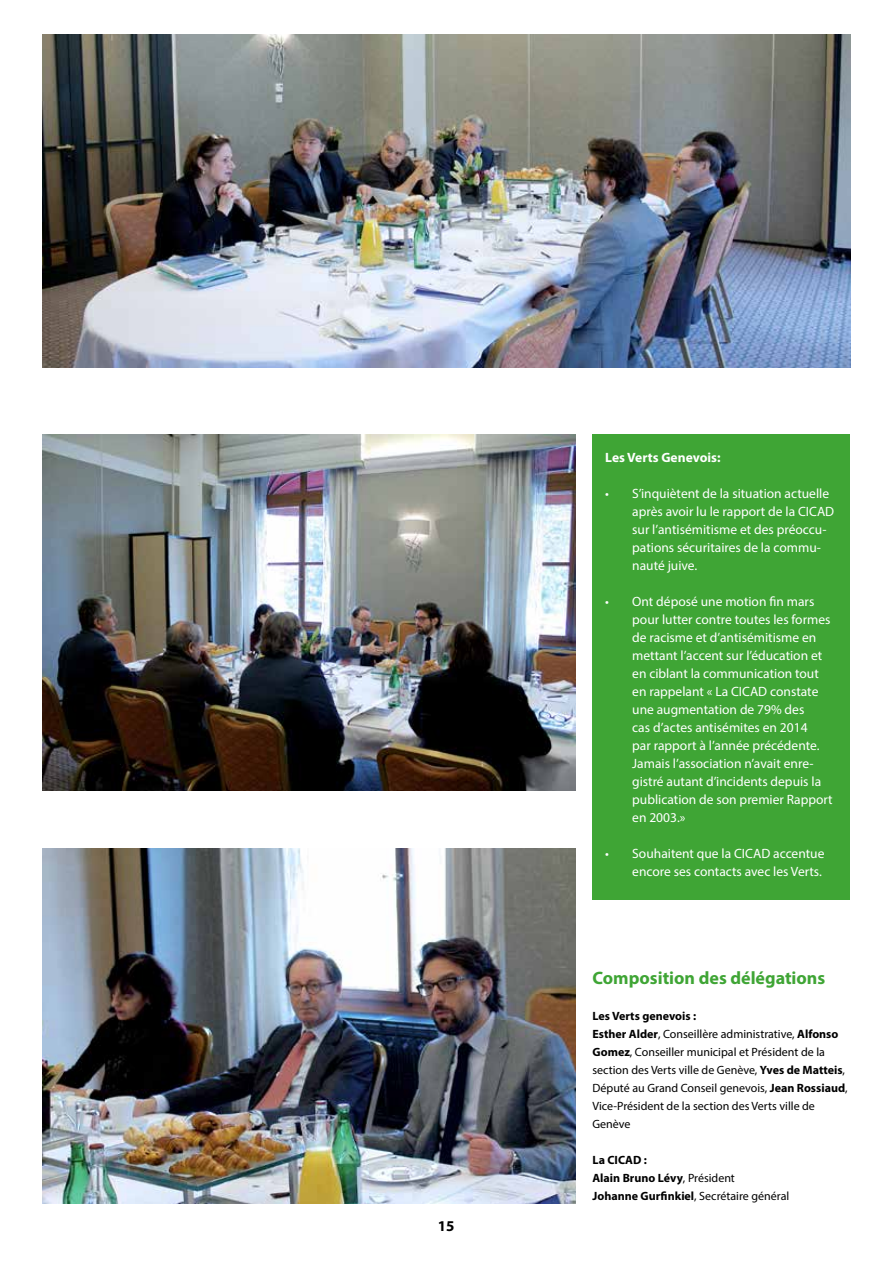
<style>
.page{position:relative;width:893px;height:1263px;background:#fff}
.page>*{position:absolute;margin:0;border:0;box-sizing:border-box;transform-origin:0 0}
.t1{font:700 18px "Myriad Pro";color:#3fa535}
.t2{font:700 15px "Myriad Pro";color:#000}
.t3{font:13.5px/18px "Myriad Pro";color:#fff}
.t4{font:700 13.5px "Myriad Pro";color:#fff}
.t5{font:12px/18px "Myriad Pro";color:#000}
.t6{font:700 12px/18px "Myriad Pro";color:#000}
.s1{font-weight:700}
.s2{font-weight:400}
</style>
<div class="page">
<div style="left:592px;top:435px;width:258px;height:465px;background:#3fa535"></div>
<img style="left:43px;top:34px;width:807px;height:333px">
<img style="left:43px;top:435px;width:532px;height:355px">
<img style="left:43px;top:849px;width:532px;height:355px">
<p class="t2" style="left:438px;top:1216px;width:18px">15</p>
<p class="t4" style="left:605px;top:448px;width:117px">Les Verts Genevois:</p>
<p class="t3" style="left:632px;top:484px;width:204px;text-indent:-27px">• S’inquiètent de la situation actuelle après avoir lu le rapport de la CICAD sur l’antisémitisme et des préoccu&shy;pations sécuritaires de la commu&shy;nauté juive.</p>
<p class="t3" style="left:632px;top:592px;width:202px;text-indent:-27px">• Ont déposé une motion fin mars pour lutter contre toutes les formes de racisme et d’antisémitisme en mettant l’accent sur l’éducation et en ciblant la communication tout en rappelant « La CICAD constate une augmentation de 79% des<br>cas d’actes antisémites en 2014<br>par rapport à l’année précédente.<br>Jamais l’association n’avait enre&shy;gistré autant d’incidents depuis la publication de son premier Rapport en 2003.»</p>
<p class="t3" style="left:605px;top:844px;width:221px;text-align:right">• Souhaitent que la CICAD accentue encore ses contacts avec les Verts.</p>
<h1 class="t1" style="left:592px;top:966px;width:234px">Composition des délégations</h1>
<p class="t5" style="left:592px;top:1006px;width:257px"><span class="s1">Les Verts genevois :<br>Esther Alder</span>, Conseillère administrative, <span class="s1">Alfonso Gomez</span>, Conseiller municipal et Président de la section des Verts ville de Genève, <span class="s1">Yves de Matteis</span>, Député au Grand Conseil genevois, <span class="s1">Jean Rossiaud</span>, Vice-Président de la section des Verts ville de Genève</p>
<p class="t6" style="left:592px;top:1150px;width:198px">La CICAD :<br>Alain Bruno Lévy<span class="s2">, Président<br></span>Johanne Gurfinkiel<span class="s2">, Secrétaire général</span></p>
</div>
